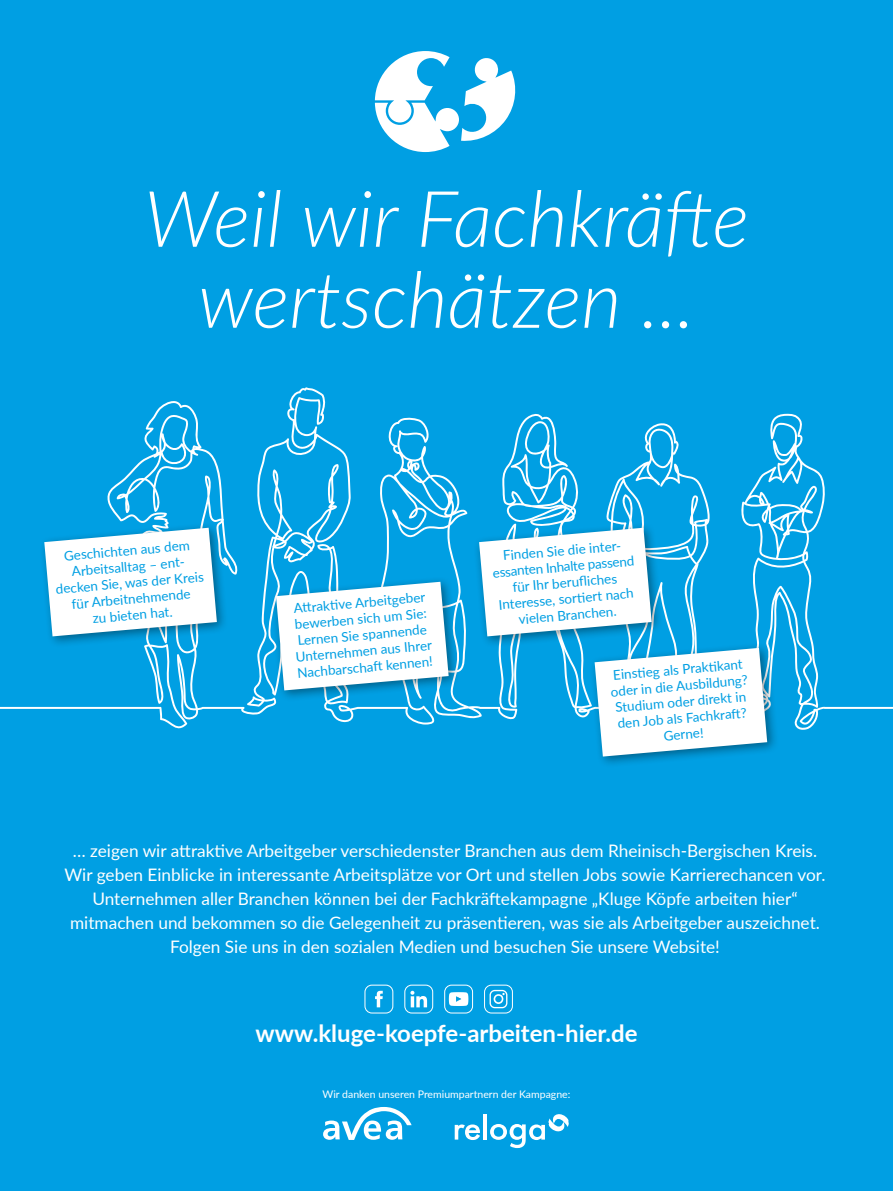
<style>
.page{position:relative;width:893px;height:1191px;background:#009fe3}
.page>*{position:absolute;margin:0;border:0;box-sizing:border-box;transform-origin:0 0}
.t1{font:italic 300 78px/81px "Lato";color:#fff;text-align:center}
.t2{font:700 24px "Lato";color:#fff}
.t3{font:17.25px/24px "Lato";color:#fff;text-align:center}
.t4{font:13.5px/16.2px "Lato";color:#009fe3}
.t5{font:10.5px "Lato";color:#fff}
</style>
<div class="page">
<svg style="left:375px;top:51px;width:141px;height:101px"></svg>
<svg style="left:0;top:387px;width:893px;height:343px"></svg>
<div style="left:38px;top:522px;width:190px;height:126px;background:#000;opacity:.4"></div>
<svg style="left:44px;top:528px;width:173px;height:108px;background:#d7edf6"></svg>
<div style="left:270px;top:576px;width:190px;height:126px;background:#000;opacity:.4"></div>
<svg style="left:276px;top:582px;width:173px;height:108px;background:#d9edf6"></svg>
<div style="left:473px;top:522px;width:190px;height:126px;background:#000;opacity:.4"></div>
<svg style="left:479px;top:528px;width:173px;height:108px;background:#d8edf6"></svg>
<div style="left:589px;top:642px;width:190px;height:126px;background:#000;opacity:.4"></div>
<svg style="left:595px;top:648px;width:172px;height:108px;background:#d8edf7"></svg>
<div style="left:404px;top:984px;width:29px;height:29px;border:1px solid #fff;border-radius:7px"></div>
<svg style="left:410px;top:990px;width:17px;height:17px"></svg>
<svg style="left:485px;top:985px;width:27px;height:28px"></svg>
<div style="left:484px;top:984px;width:29px;height:29px;border:1px solid #fff;border-radius:7px"></div>
<svg style="left:489px;top:990px;width:18px;height:18px"></svg>
<div style="left:444px;top:984px;width:29px;height:29px;border:1px solid #fff;border-radius:7px"></div>
<svg style="left:449px;top:992px;width:19px;height:14px"></svg>
<div style="left:365px;top:984px;width:28px;height:29px;border:1px solid #fff;border-radius:7px"></div>
<svg style="left:375px;top:990px;width:8px;height:17px"></svg>
<svg style="left:455px;top:1124px;width:25px;height:16px"></svg>
<hr style="left:483px;top:1114px;width:4px;height:25px;background:#fff">
<svg style="left:490px;top:1114px;width:79px;height:34px"></svg>
<svg style="left:323px;top:1107px;width:89px;height:33px"></svg>
<h1 class="t1" style="left:144px;top:175px;width:606px">Weil wir Fachkräfte wertschätzen ...</h1>
<p class="t4" style="left:63px;top:547px;width:128px;rotate:-5deg">Geschichten aus dem</p>
<p class="t4" style="left:71px;top:563px;width:123px;rotate:-5deg">Arbeitsalltag – ent-</p>
<p class="t4" style="left:55px;top:580px;width:150px;rotate:-5deg">decken Sie, was der Kreis</p>
<p class="t4" style="left:71px;top:595px;width:121px;rotate:-5deg">für Arbeitnehmende</p>
<p class="t4" style="left:92px;top:610px;width:82px;rotate:-5deg">zu bieten hat.</p>
<p class="t4" style="left:291px;top:600px;width:138px;rotate:-5deg">Att rakti ve Arbeitgeber bewerben sich um Sie:<br>Lernen Sie spannende<br>Unternehmen aus Ihrer<br>Nachbarschaft kennen!</p>
<p class="t4" style="left:502px;top:547px;width:129px;rotate:-5deg">Finden Sie die inter-</p>
<p class="t4" style="left:492px;top:564px;width:143px;rotate:-5deg">essanten Inhalte passend</p>
<p class="t4" style="left:512px;top:578px;width:106px;rotate:-5deg">für Ihr berufl iches</p>
<p class="t4" style="left:498px;top:596px;width:137px;rotate:-5deg">Interesse, sorti ert nach</p>
<p class="t4" style="left:518px;top:610px;width:100px;rotate:-5deg">vielen Branchen.</p>
<p class="t4" style="left:609px;top:667px;width:139px;text-align:center;rotate:-5deg">Einsti eg als Prakti kant oder in die Ausbildung?<br>Studium oder direkt in den Job als Fachkraft ?<br>Gerne!</p>
<p class="t3" style="left:65px;top:838px;width:762px">… zeigen wir attraktive Arbeitgeber verschiedenster Branchen aus dem Rheinisch-Bergischen Kreis.<br>Wir geben Einblicke in interessante Arbeitsplätze vor Ort und stellen Jobs sowie Karrierechancen vor.<br>Unternehmen aller Branchen können bei der Fachkräftekampagne „Kluge Köpfe arbeiten hier“ mitmachen und bekommen so die Gelegenheit zu präsentieren, was sie als Arbeitgeber auszeichnet.<br>Folgen Sie uns in den sozialen Medien und besuchen Sie unsere Website!</p>
<h2 class="t2" style="left:256px;top:1015px;width:384px">www.kluge-koepfe-arbeiten-hier.de</h2>
<p class="t5" style="left:323px;top:1086px;width:249px">Wir danken unseren Premiumpartnern der Kampagne:</p>
</div>
